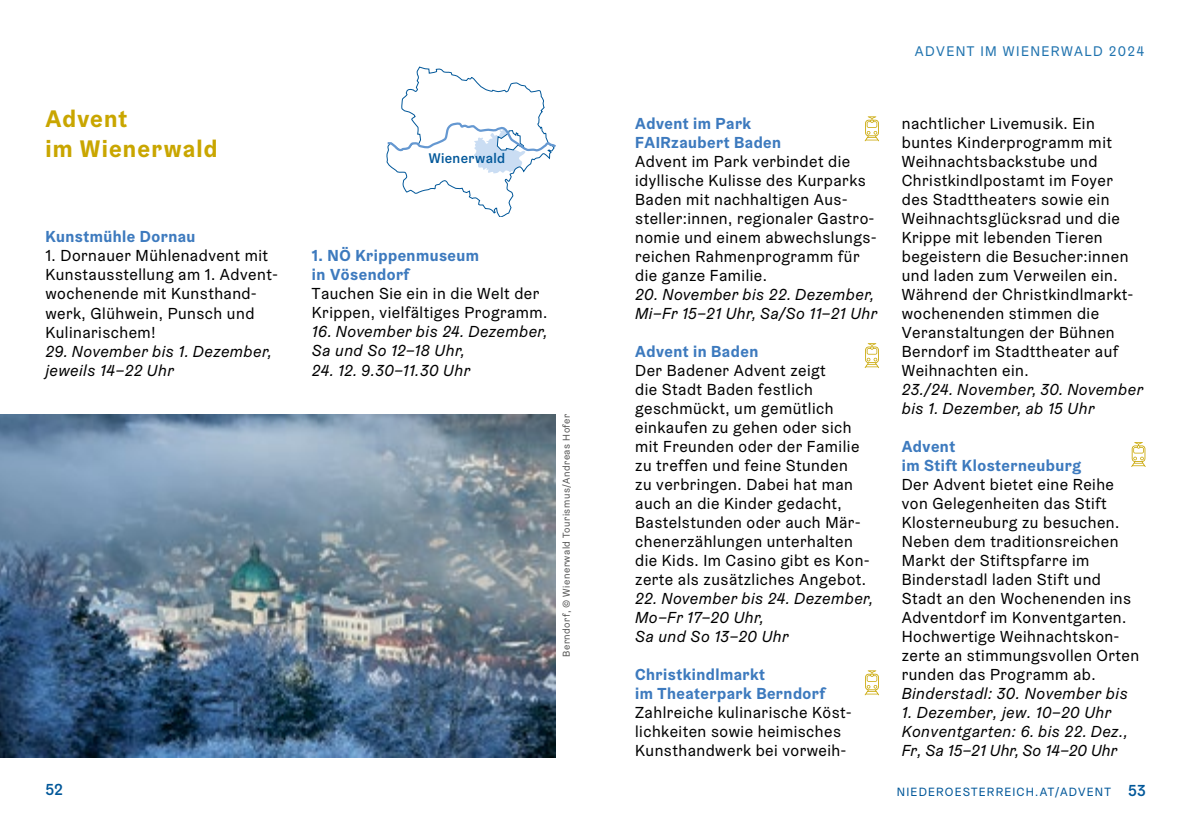
<style>
.page{position:relative;width:1191px;height:840px;background:#fff}
.page>*{position:absolute;margin:0;border:0;box-sizing:border-box;transform-origin:0 0}
.t1{font:700 24px/30px "Graebenbach";letter-spacing:.05em;color:#c9a600}
.t2{font:16px/19px "Graebenbach";letter-spacing:.03em;color:#000}
.t3{font:italic 16px/19px "Graebenbach";letter-spacing:.03em;color:#000}
.t4{font:700 16px/19px "Graebenbach";letter-spacing:.03em;color:#3d7abe}
.t5{font:500 16px "Graebenbach";color:#005799}
.t6{font:14px "Graebenbach";letter-spacing:.1em;color:#1e72ae}
.t7{font:500 14px "Graebenbach";letter-spacing:.03em;color:#005799}
.t8{font:12px "Graebenbach";letter-spacing:.1em;color:#005799}
.t9{font:10px "Graebenbach";letter-spacing:.05em;color:#565655}
.s1{font-weight:500;font-size:16px}
</style>
<div class="page">
<svg style="left:864px;top:116px;width:15px;height:25px"></svg>
<svg style="left:386px;top:67px;width:170px;height:150px"></svg>
<svg style="left:864px;top:343px;width:15px;height:25px"></svg>
<svg style="left:865px;top:670px;width:14px;height:24px"></svg>
<img style="left:0;top:414px;width:556px;height:343px">
<svg style="left:1131px;top:442px;width:14px;height:24px"></svg>
<h1 class="t1" style="left:45px;top:103px;width:174px">Advent<br>im Wienerwald</h1>
<p class="t4" style="left:45px;top:227px;width:152px">Kunstmühle Dornau</p>
<p class="t2" style="left:45px;top:246px;width:234px">1. Dornauer Mühlenadvent mit<br>Kunstausstellung am 1. Advent&shy;wochenende mit Kunsthand&shy;werk, Glühwein, Punsch und<br>Kulinarischem!</p>
<p class="t3" style="left:45px;top:341px;width:228px">29. November bis 1. Dezember, jeweils 14–22 Uhr</p>
<p class="t7" style="left:429px;top:149px;width:78px">Wienerwald</p>
<p class="t4" style="left:312px;top:246px;width:169px">1. NÖ Krippenmuseum in Vösendorf</p>
<p class="t2" style="left:312px;top:284px;width:237px">Tauchen Sie ein in die Welt der<br>Krippen, vielfältiges Programm.</p>
<p class="t3" style="left:312px;top:322px;width:237px">16. November bis 24. Dezember,<br>Sa und So 12–18 Uhr,</p>
<p class="t3" style="left:312px;top:360px;width:160px">24. 12. 9.30–11.30 Uhr</p>
<p class="t9" style="left:560px;top:656px;width:244px;rotate:-90deg">Berndorf, © Wienerwald Tourismus/Andreas Hofer</p>
<p class="t5" style="left:45px;top:779px;width:19px">52</p>
<p class="t6" style="left:914px;top:42px;width:231px">ADVENT IM WIENERWALD 2024</p>
<p class="t4" style="left:635px;top:113px;width:147px">Advent im Park<br>FAIRzaubert Baden</p>
<p class="t2" style="left:635px;top:151px;width:243px">Advent im Park verbindet die idyllische Kulisse des Kurparks<br>Baden mit nachhaltigen Aus&shy;steller:innen, regionaler Gastro&shy;nomie und einem abwechslungs&shy;reichen Rahmenprogramm für die ganze Familie.</p>
<p class="t3" style="left:635px;top:284px;width:244px">20. November bis 22. Dezember,<br>Mi–Fr 15–21 Uhr, Sa/So 11–21 Uhr</p>
<p class="t4" style="left:635px;top:341px;width:125px">Advent in Baden</p>
<p class="t2" style="left:635px;top:360px;width:236px">Der Badener Advent zeigt<br>die Stadt Baden festlich geschmückt, um gemütlich einkaufen zu gehen oder sich mit Freunden oder der Familie zu treffen und feine Stunden<br>zu verbringen. Dabei hat man auch an die Kinder gedacht,<br>Bastelstunden oder auch Mär&shy;chenerzählungen unterhalten die Kids. Im Casino gibt es Kon&shy;zerte als zusätzliches Angebot.</p>
<p class="t3" style="left:635px;top:588px;width:239px">22. November bis 24. Dezember,<br>Mo–Fr 17–20 Uhr,<br>Sa und So 13–20 Uhr</p>
<p class="t4" style="left:635px;top:664px;width:192px">Christkindlmarkt<br>im Theaterpark Berndorf</p>
<p class="t2" style="left:635px;top:702px;width:217px">Zahlreiche kulinarische Köst&shy;lichkeiten sowie heimisches<br>Kunsthandwerk bei vorweih-</p>
<p class="t2" style="left:901px;top:113px;width:233px">nachtlicher Livemusik. Ein buntes Kinderprogramm mit<br>Weihnachtsbackstube und<br>Christkindlpostamt im Foyer des Stadttheaters sowie ein<br>Weihnachtsglücksrad und die<br>Krippe mit lebenden Tieren begeistern die Besucher:innen und laden zum Verweilen ein.<br>Während der Christkindlmarkt&shy;wochenenden stimmen die<br>Veranstaltungen der Bühnen<br>Berndorf im Stadttheater auf<br>Weihnachten ein.</p>
<p class="t3" style="left:901px;top:379px;width:243px">23./24. November, 30. November bis 1. Dezember, ab 15 Uhr</p>
<p class="t4" style="left:901px;top:436px;width:181px">Advent<br>im Stift Klosterneuburg</p>
<p class="t2" style="left:901px;top:474px;width:239px">Der Advent bietet eine Reihe von Gelegenheiten das Stift<br>Klosterneuburg zu besuchen.<br>Neben dem traditionsreichen<br>Markt der Stiftspfarre im<br>Binderstadl laden Stift und<br>Stadt an den Wochenenden ins<br>Adventdorf im Konventgarten.<br>Hochwertige Weihnachtskon&shy;zerte an stimmungsvollen Orten runden das Programm ab.</p>
<p class="t3" style="left:901px;top:683px;width:227px">Binderstadl: 30. November bis</p>
<p class="t3" style="left:901px;top:702px;width:228px">1. Dezember, jew. 10–20 Uhr<br>Konventgarten: 6. bis 22. Dez.,<br>Fr, Sa 15–21 Uhr, So 14–20 Uhr</p>
<p class="t8" style="left:897px;top:783px;width:250px">NIEDEROESTERREICH.AT/ADVENT <span class="s1">53</span></p>
</div>
